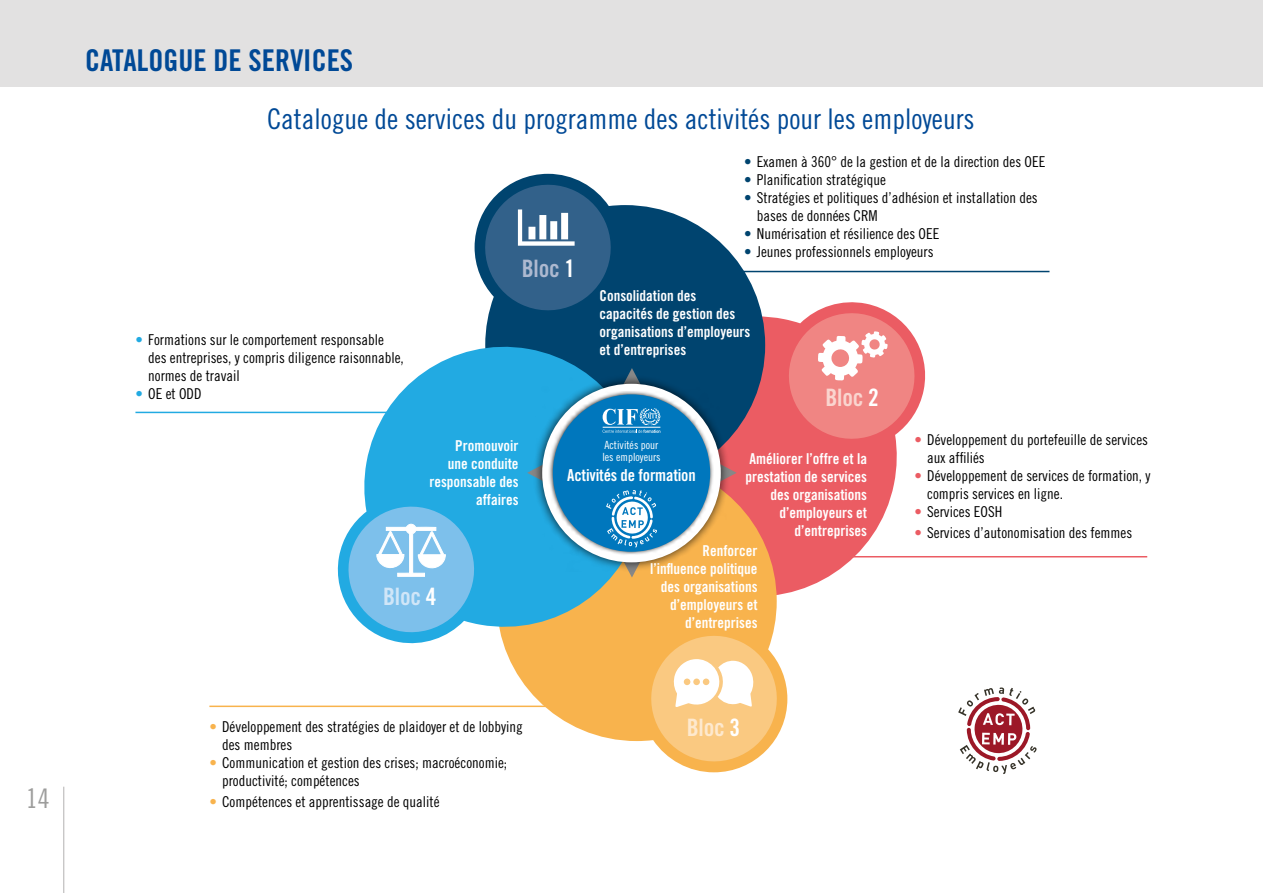
<style>
.page{position:relative;width:1263px;height:893px;background:#fff}
.page>*{position:absolute;margin:0;border:0;box-sizing:border-box;transform-origin:0 0}
.t1{font:30px "Trade Gothic Bold Cond Twenty";color:#004996}
.t2{font:28.5px "Trade Gothic Cond Eighteen";color:#004996}
.t3{font:27px "Trade Gothic Cond Eighteen";color:#9d9d9c}
.t4{font:24px "Trade Gothic Bold Cond Twenty";color:#adb9d0}
.t5{font:24px "Trade Gothic Bold Cond Twenty";color:#fad5cf}
.t6{font:24px "Trade Gothic Bold Cond Twenty";color:#fee9ce}
.t7{font:24px "Trade Gothic Bold Cond Twenty";color:#d0e6f8}
.t8{font:16.5px "Trade Gothic Bold Cond Twenty";letter-spacing:-.01em;color:#fff}
.t9{font:15px/18px "Trade Gothic Cond Eighteen";color:#000}
.t10{font:15px/18px "Trade Gothic Bold Cond Twenty";color:#fff;text-align:right}
.t11{font:11.25px/12px "Trade Gothic Cond Eighteen";color:#fff}
.s1{color:#22aae2}
.s2{color:#fff}
.s3{color:#00446f}
.s4{color:#eb5c63}
.s5{color:#f8b34d}
</style>
<div class="page">
<hr style="left:63px;top:787px;width:1px;height:106px;background:#b3b2b2">
<div style="left:0;top:0;width:1263px;height:87px;background:#e2e1e1"></div>
<svg style="left:765px;top:302px;width:167px;height:291px;fill:#eb5c63"></svg>
<svg style="left:475px;top:174px;width:290px;height:287px;fill:#00446f"></svg>
<svg style="left:497px;top:461px;width:290px;height:311px;fill:#f8b34d"></svg>
<svg style="left:332px;top:336px;width:324px;height:310px;fill:#22aae2"></svg>
<svg style="left:527px;top:463px;width:6px;height:20px"></svg>
<svg style="left:731px;top:463px;width:6px;height:20px"></svg>
<svg style="left:622px;top:572px;width:20px;height:5px"></svg>
<svg style="left:622px;top:368px;width:20px;height:6px"></svg>
<div style="left:533px;top:374px;width:198px;height:198px;background:#000;opacity:.75"></div>
<div style="left:542px;top:384px;width:179px;height:178px;background:#fff;border-radius:50%"></div>
<div style="left:549px;top:391px;width:165px;height:164px;background:#000;opacity:.75"></div>
<div style="left:553px;top:394px;width:157px;height:158px;background:#0077bd;border-radius:50%"></div>
<svg style="left:782px;top:307px;width:139px;height:133px"></svg>
<svg style="left:342px;top:500px;width:139px;height:139px"></svg>
<svg style="left:476px;top:176px;width:143px;height:136px;background:#467396"></svg>
<svg style="left:642px;top:627px;width:144px;height:143px"></svg>
<hr style="left:706px;top:271px;width:343px;height:1px;background:#00446f">
<hr style="left:821px;top:556px;width:326px;height:1px;background:#eb5c63">
<hr style="left:135px;top:412px;width:294px;height:1px;background:#22aae2">
<hr style="left:209px;top:706px;width:418px;height:1px;background:#f8b34d">
<svg style="left:603px;top:408px;width:57px;height:25px"></svg>
<svg style="left:606px;top:490px;width:51px;height:57px"></svg>
<svg style="left:958px;top:687px;width:78px;height:87px"></svg>
<h3 class="t3" style="left:26px;top:782px;width:25px">14</h3>
<h1 class="t1" style="left:85px;top:42px;width:270px">CATALOGUE DE SERVICES</h1>
<h2 class="t2" style="left:267px;top:102px;width:709px">Catalogue de services du programme des activités pour les employeurs</h2>
<p class="t9" style="left:148px;top:330px;width:257px;text-indent:-13px"><span class="s1">•</span> Formations sur le comportement responsable des entreprises, y compris diligence raisonnable, normes de travail</p>
<p class="t9" style="left:135px;top:384px;width:68px"><span class="s1">•</span> OE et ODD</p>
<h3 class="t4" style="left:522px;top:254px;width:55px">Bloc <span class="s2">1</span></h3>
<p class="t9" style="left:744px;top:153px;width:303px"><span class="s3">•</span> Examen à 360° de la gestion et de la direction des OEE</p>
<p class="t9" style="left:744px;top:171px;width:143px"><span class="s3">•</span> Planification stratégique</p>
<p class="t9" style="left:757px;top:189px;width:282px;text-indent:-13px"><span class="s3">•</span> Stratégies et politiques d’adhésion et installation des bases de données CRM</p>
<p class="t9" style="left:744px;top:225px;width:197px"><span class="s3">•</span> Numérisation et résilience des OEE</p>
<p class="t9" style="left:744px;top:243px;width:191px"><span class="s3">•</span> Jeunes professionnels employeurs</p>
<p class="t10" style="left:600px;top:287px;width:152px;text-align:left">Consolidation des capacités de gestion des organisations d’employeurs et d’entreprises</p>
<h3 class="t5" style="left:825px;top:383px;width:55px">Bloc <span class="s2">2</span></h3>
<p class="t10" style="left:429px;top:437px;width:91px">Promouvoir<br>une conduite responsable des affaires</p>
<p class="t11" style="left:602px;top:439px;width:60px">Activités pour les employeurs</p>
<p class="t8" style="left:567px;top:465px;width:130px">Activités de formation</p>
<p class="t10" style="left:745px;top:450px;width:123px">Améliorer l’offre et la prestation de services des organisations d’employeurs et d’entreprises</p>
<p class="t9" style="left:927px;top:431px;width:222px;text-indent:-13px"><span class="s4">•</span> Développement du portefeuille de services aux affiliés</p>
<p class="t9" style="left:927px;top:467px;width:225px;text-indent:-13px"><span class="s4">•</span> Développement de services de formation, y compris services en ligne.</p>
<p class="t9" style="left:914px;top:503px;width:89px"><span class="s4">•</span> Services EOSH</p>
<p class="t9" style="left:914px;top:524px;width:219px"><span class="s4">•</span> Services d’autonomisation des femmes</p>
<h3 class="t7" style="left:383px;top:581px;width:55px">Bloc <span class="s2">4</span></h3>
<p class="t9" style="left:222px;top:718px;width:302px;text-indent:-13px"><span class="s5">•</span> Développement des stratégies de plaidoyer et de lobbying des membres</p>
<p class="t9" style="left:222px;top:754px;width:286px;text-indent:-13px"><span class="s5">•</span> Communication et gestion des crises; macroéconomie; productivité; compétences</p>
<p class="t9" style="left:209px;top:793px;width:232px"><span class="s5">•</span> Compétences et apprentissage de qualité</p>
<p class="t10" style="left:650px;top:542px;width:109px">Renforcer l’influence politique des organisations d’employeurs et d’entreprises</p>
<h3 class="t6" style="left:687px;top:712px;width:55px">Bloc <span class="s2">3</span></h3>
</div>
